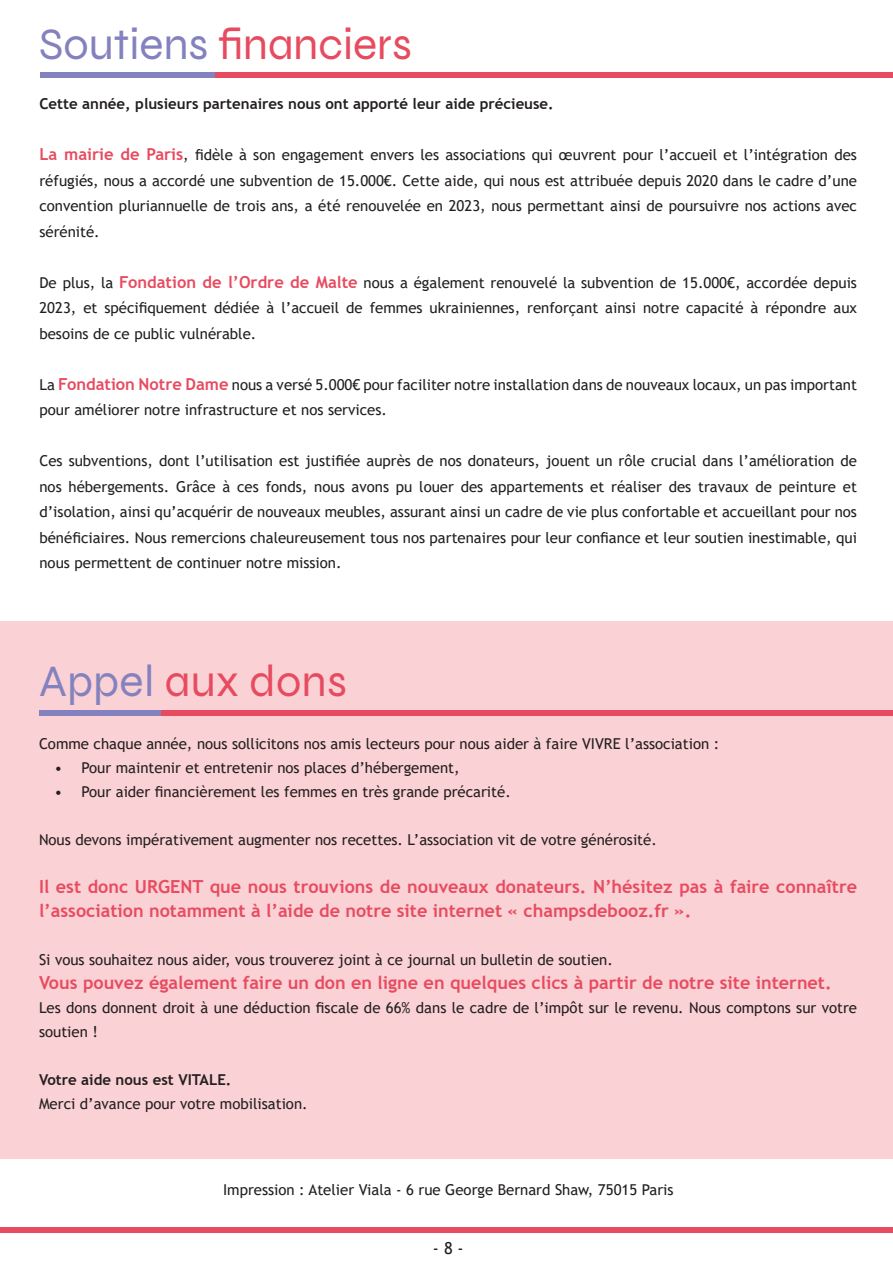
<style>
.page{position:relative;width:893px;height:1263px;background:#fff}
.page>*{position:absolute;margin:0;border:0;box-sizing:border-box;transform-origin:0 0}
.t1{font:45px "Syne";color:#e74b60}
.t2{font:700 18px/24px "Trebuchet MS";color:#e74b60}
.t3{font:16.5px "Trebuchet MS";color:#231f20}
.t4{font:15px/25.5px "Trebuchet MS";color:#231f20;text-align:justify}
.t5{font:700 15px "Trebuchet MS";color:#231f20}
.s1{color:#8482be}
.s2{font-weight:700;font-size:16.5px;color:#e74b60}
</style>
<div class="page">
<div style="left:0;top:621px;width:893px;height:538px;background:#fad1d4"></div>
<div style="left:0;top:1227px;width:893px;height:5px;background:#e74b60"></div>
<div style="left:160px;top:710px;width:733px;height:6px;background:#e74b60"></div>
<div style="left:39px;top:710px;width:121px;height:6px;background:#8482be"></div>
<div style="left:215px;top:72px;width:678px;height:6px;background:#e74b60"></div>
<div style="left:40px;top:72px;width:175px;height:6px;background:#8482be"></div>
<h1 class="t1" style="left:39px;top:17px;width:374px"><span class="s1">Soutiens</span> financiers</h1>
<p class="t5" style="left:39px;top:94px;width:516px">Cette année, plusieurs partenaires nous ont apporté leur aide précieuse.</p>
<p class="t4" style="left:39px;top:142px;width:819px"><span class="s2">La mairie de Paris</span>, fidèle à son engagement envers les associations qui œuvrent pour l’accueil et l’intégration des réfugiés, nous a accordé une subvention de 15.000€. Cette aide, qui nous est attribuée depuis 2020 dans le cadre d’une convention pluriannuelle de trois ans, a été renouvelée en 2023, nous permettant ainsi de poursuivre nos actions avec sérénité.</p>
<p class="t4" style="left:39px;top:269px;width:819px">De plus, la <span class="s2">Fondation de l’Ordre de Malte</span> nous a également renouvelé la subvention de 15.000€, accordée depuis 2023, et spécifiquement dédiée à l’accueil de femmes ukrainiennes, renforçant ainsi notre capacité à répondre aux besoins de ce public vulnérable.</p>
<p class="t4" style="left:39px;top:371px;width:819px">La <span class="s2">Fondation Notre Dame</span> nous a versé 5.000€ pour faciliter notre installation dans de nouveaux locaux, un pas important pour améliorer notre infrastructure et nos services.</p>
<p class="t4" style="left:39px;top:448px;width:819px">Ces subventions, dont l’utilisation est justifiée auprès de nos donateurs, jouent un rôle crucial dans l’amélioration de nos hébergements. Grâce à ces fonds, nous avons pu louer des appartements et réaliser des travaux de peinture et d’isolation, ainsi qu’acquérir de nouveaux meubles, assurant ainsi un cadre de vie plus confortable et accueillant pour nos bénéficiaires. Nous remercions chaleureusement tous nos partenaires pour leur confiance et leur soutien inestimable, qui nous permettent de continuer notre mission.</p>
<h1 class="t1" style="left:39px;top:653px;width:310px"><span class="s1">Appel</span> aux dons</h1>
<p class="t4" style="left:39px;top:731px;width:682px">Comme chaque année, nous sollicitons nos amis lecteurs pour nous aider à faire VIVRE l’association :</p>
<p class="t4" style="left:55px;top:755px;width:407px">• Pour maintenir et entretenir nos places d’hébergement,</p>
<p class="t4" style="left:55px;top:779px;width:458px">• Pour aider financièrement les femmes en très grande précarité.</p>
<p class="t4" style="left:39px;top:827px;width:619px">Nous devons impérativement augmenter nos recettes. L’association vit de votre générosité.</p>
<p class="t2" style="left:39px;top:875px;width:819px">Il est donc URGENT que nous trouvions de nouveaux donateurs. N’hésitez pas à faire connaître l’association notamment à l’aide de notre site internet « champsdebooz.fr ».</p>
<p class="t4" style="left:39px;top:947px;width:575px">Si vous souhaitez nous aider, vous trouverez joint à ce journal un bulletin de soutien.</p>
<p class="t2" style="left:39px;top:971px;width:794px">Vous pouvez également faire un don en ligne en quelques clics à partir de notre site internet.</p>
<p class="t4" style="left:39px;top:996px;width:819px;line-height:24px">Les dons donnent droit à une déduction fiscale de 66% dans le cadre de l’impôt sur le revenu. Nous comptons sur votre soutien !</p>
<p class="t5" style="left:39px;top:1071px;width:194px">Votre aide nous est VITALE.</p>
<p class="t4" style="left:39px;top:1091px;width:270px">Merci d’avance pour votre mobilisation.</p>
<p class="t4" style="left:223px;top:1177px;width:452px">Impression : Atelier Viala - 6 rue George Bernard Shaw, 75015 Paris</p>
<p class="t3" style="left:433px;top:1238px;width:32px">- 8 -</p>
</div>
